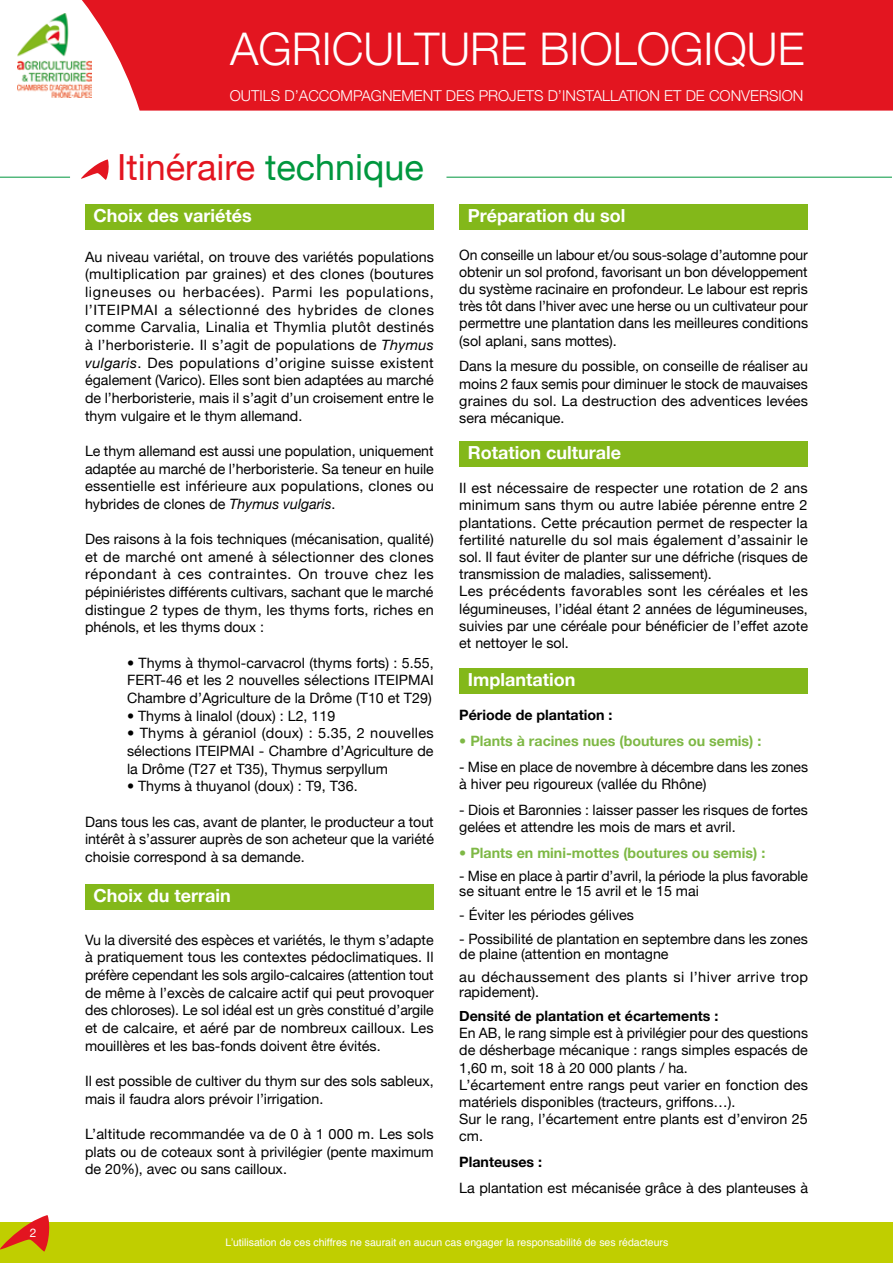
<style>
.page{position:relative;width:893px;height:1263px;background:#fff}
.page>*{position:absolute;margin:0;border:0;box-sizing:border-box;transform-origin:0 0}
.t1{font:300 45px "Helvetica Neue";color:#fff}
.t2{font:36px "Helvetica Neue";color:#e31520}
.t3{font:700 18px "Helvetica Neue";color:#fff}
.t4{font:300 15px "Helvetica Neue";color:#fff}
.t5{font:14.25px/17.7px "Helvetica Neue";color:#000;text-align:justify}
.t6{font:700 14.25px "Helvetica Neue";color:#7eb845}
.t7{font:700 14.25px "Helvetica Neue";color:#000}
.t8{font:14.25px/15.1px "Helvetica Neue";letter-spacing:.03em;color:#000}
.t9{font:12px "Helvetica Neue";color:#fff}
.t10{font:10.5px "Helvetica";color:#fff}
.s1{color:#00973e}
.s2{font-style:italic}
</style>
<div class="page">
<img style="left:18px;top:18px;width:36px;height:79px">
<svg style="left:54px;top:0;width:839px;height:111px;fill:#e31520"></svg>
<div style="left:0;top:1222px;width:893px;height:41px;background:#c0ce00"></div>
<div style="left:85px;top:204px;width:349px;height:26px;background:#83b81a"></div>
<div style="left:85px;top:884px;width:349px;height:25px;background:#83b81a"></div>
<div style="left:459px;top:204px;width:349px;height:26px;background:#83b81a"></div>
<div style="left:459px;top:441px;width:349px;height:25px;background:#83b81a"></div>
<div style="left:459px;top:668px;width:349px;height:26px;background:#83b81a"></div>
<svg style="left:0;top:1215px;width:49px;height:36px"></svg>
<svg style="left:81px;top:159px;width:28px;height:21px"></svg>
<hr style="left:446px;top:177px;width:446px;height:1px;background:#00973e">
<hr style="left:0;top:177px;width:70px;height:1px;background:#00973e">
<p class="t9" style="left:30px;top:1222px;width:8px">2</p>
<h1 class="t1" style="left:230px;top:13px;width:576px">AGRICULTURE BIOLOGIQUE</h1>
<p class="t4" style="left:230px;top:84px;width:575px">OUTILS D’ACCOMPAGNEMENT DES PROJETS D’INSTALLATION ET DE CONVERSION</p>
<h2 class="t2" style="left:117px;top:136px;width:308px">Itinéraire <span class="s1">technique</span></h2>
<p class="t3" style="left:94px;top:199px;width:160px">Choix des variétés</p>
<p class="t5" style="left:85px;top:247px;width:350px">Au niveau variétal, on trouve des variétés populations (multiplication par graines) et des clones (boutures ligneuses ou herbacées). Parmi les populations, l’ITEIPMAI a sélectionné des hybrides de clones comme Carvalia, Linalia et Thymlia plutôt destinés à l’herboristerie. Il s’agit de populations de <span class="s2">Thymus vulgaris</span>. Des populations d’origine suisse existent également (Varico). Elles sont bien adaptées au marché de l’herboristerie, mais il s’agit d’un croisement entre le thym vulgaire et le thym allemand.</p>
<p class="t5" style="left:85px;top:441px;width:350px">Le thym allemand est aussi une population, uniquement adaptée au marché de l’herboristerie. Sa teneur en huile essentielle est inférieure aux populations, clones ou hybrides de clones de <span class="s2">Thymus vulgaris</span>.</p>
<p class="t5" style="left:85px;top:529px;width:350px">Des raisons à la fois techniques (mécanisation, qualité) et de marché ont amené à sélectionner des clones répondant à ces contraintes. On trouve chez les pépiniéristes différents cultivars, sachant que le marché distingue 2 types de thym, les thyms forts, riches en phénols, et les thyms doux :</p>
<p class="t5" style="left:127px;top:653px;width:308px">• Thyms à thymol-carvacrol (thyms forts) : 5.55, FERT-46 et les 2 nouvelles sélections ITEIPMAI Chambre d’Agriculture de la Drôme (T10 et T29)</p>
<p class="t5" style="left:127px;top:706px;width:210px">• Thyms à linalol (doux) : L2, 119</p>
<p class="t5" style="left:127px;top:723px;width:308px">• Thyms à géraniol (doux) : 5.35, 2 nouvelles sélections ITEIPMAI - Chambre d’Agriculture de la Drôme (T27 et T35), Thymus serpyllum</p>
<p class="t5" style="left:127px;top:776px;width:232px">• Thyms à thuyanol (doux) : T9, T36.</p>
<p class="t5" style="left:85px;top:812px;width:350px">Dans tous les cas, avant de planter, le producteur a tout intérêt à s’assurer auprès de son acheteur que la variété choisie correspond à sa demande.</p>
<p class="t3" style="left:94px;top:879px;width:139px">Choix du terrain</p>
<p class="t5" style="left:85px;top:930px;width:350px">Vu la diversité des espèces et variétés, le thym s’adapte à pratiquement tous les contextes pédoclimatiques. Il préfère cependant les sols argilo-calcaires (attention tout de même à l’excès de calcaire actif qui peut provoquer des chloroses). Le sol idéal est un grès constitué d’argile et de calcaire, et aéré par de nombreux cailloux. Les mouillères et les bas-fonds doivent être évités.</p>
<p class="t5" style="left:85px;top:1071px;width:350px">Il est possible de cultiver du thym sur des sols sableux, mais il faudra alors prévoir l’irrigation.</p>
<p class="t5" style="left:85px;top:1124px;width:350px">L’altitude recommandée va de 0 à 1 000 m. Les sols plats ou de coteaux sont à privilégier (pente maximum de 20%), avec ou sans cailloux.</p>
<p class="t3" style="left:468px;top:199px;width:159px">Préparation du sol</p>
<p class="t5" style="left:459px;top:245px;width:350px;line-height:17.2px">On conseille un labour et/ou sous-solage d’automne pour obtenir un sol profond, favorisant un bon développement du système racinaire en profondeur. Le labour est repris très tôt dans l’hiver avec une herse ou un cultivateur pour permettre une plantation dans les meilleures conditions (sol aplani, sans mottes).</p>
<p class="t5" style="left:459px;top:357px;width:350px;line-height:17.2px">Dans la mesure du possible, on conseille de réaliser au moins 2 faux semis pour diminuer le stock de mauvaises graines du sol. La destruction des adventices levées sera mécanique.</p>
<p class="t3" style="left:468px;top:436px;width:155px">Rotation culturale</p>
<p class="t5" style="left:459px;top:478px;width:350px;line-height:17.2px;text-align:left">Il est nécessaire de respecter une rotation de 2 ans minimum sans thym ou autre labiée pérenne entre 2 plantations. Cette précaution permet de respecter la fertilité naturelle du sol mais également d’assainir le sol. Il faut éviter de planter sur une défriche (risques de transmission de maladies, salissement).<br>Les précédents favorables sont les céréales et les légumineuses, l’idéal étant 2 années de légumineuses, suivies par une céréale pour bénéficier de l’effet azote et nettoyer le sol.</p>
<p class="t3" style="left:468px;top:663px;width:109px">Implantation</p>
<p class="t7" style="left:459px;top:702px;width:155px">Période de plantation :</p>
<p class="t6" style="left:459px;top:728px;width:304px">• Plants à racines nues (boutures ou semis) :</p>
<p class="t5" style="left:459px;top:757px;width:350px;line-height:17.2px">- Mise en place de novembre à décembre dans les zones à hiver peu rigoureux (vallée du Rhône)</p>
<p class="t5" style="left:459px;top:800px;width:350px;line-height:17.2px">- Diois et Baronnies : laisser passer les risques de fortes gelées et attendre les mois de mars et avril.</p>
<p class="t6" style="left:459px;top:840px;width:308px">• Plants en mini-mottes (boutures ou semis) :</p>
<p class="t5" style="left:459px;top:868px;width:350px;line-height:15.1px">- Mise en place à partir d’avril, la période la plus favorable se situant entre le 15 avril et le 15 mai</p>
<p class="t5" style="left:459px;top:905px;width:176px">- Éviter les périodes gélives</p>
<p class="t5" style="left:459px;top:930px;width:350px;line-height:15.1px">- Possibilité de plantation en septembre dans les zones de plaine (attention en montagne</p>
<p class="t8" style="left:459px;top:969px;width:350px">au déchaussement des plants si l’hiver arrive trop rapidement).</p>
<p class="t7" style="left:459px;top:1003px;width:261px">Densité de plantation et écartements :</p>
<p class="t5" style="left:459px;top:1023px;width:350px;line-height:17.2px;text-align:left">En AB, le rang simple est à privilégier pour des questions de désherbage mécanique : rangs simples espacés de 1,60 m, soit 18 à 20 000 plants / ha.<br>L’écartement entre rangs peut varier en fonction des matériels disponibles (tracteurs, griffons…).<br>Sur le rang, l’écartement entre plants est d’environ 25 cm.</p>
<p class="t7" style="left:459px;top:1149px;width:84px">Planteuses :</p>
<p class="t5" style="left:459px;top:1178px;width:350px">La plantation est mécanisée grâce à des planteuses à</p>
<p class="t10" style="left:225px;top:1234px;width:444px">L’utilisation de ces chiffres ne saurait en aucun cas engager la responsabilité de ses rédacteurs</p>
</div>
